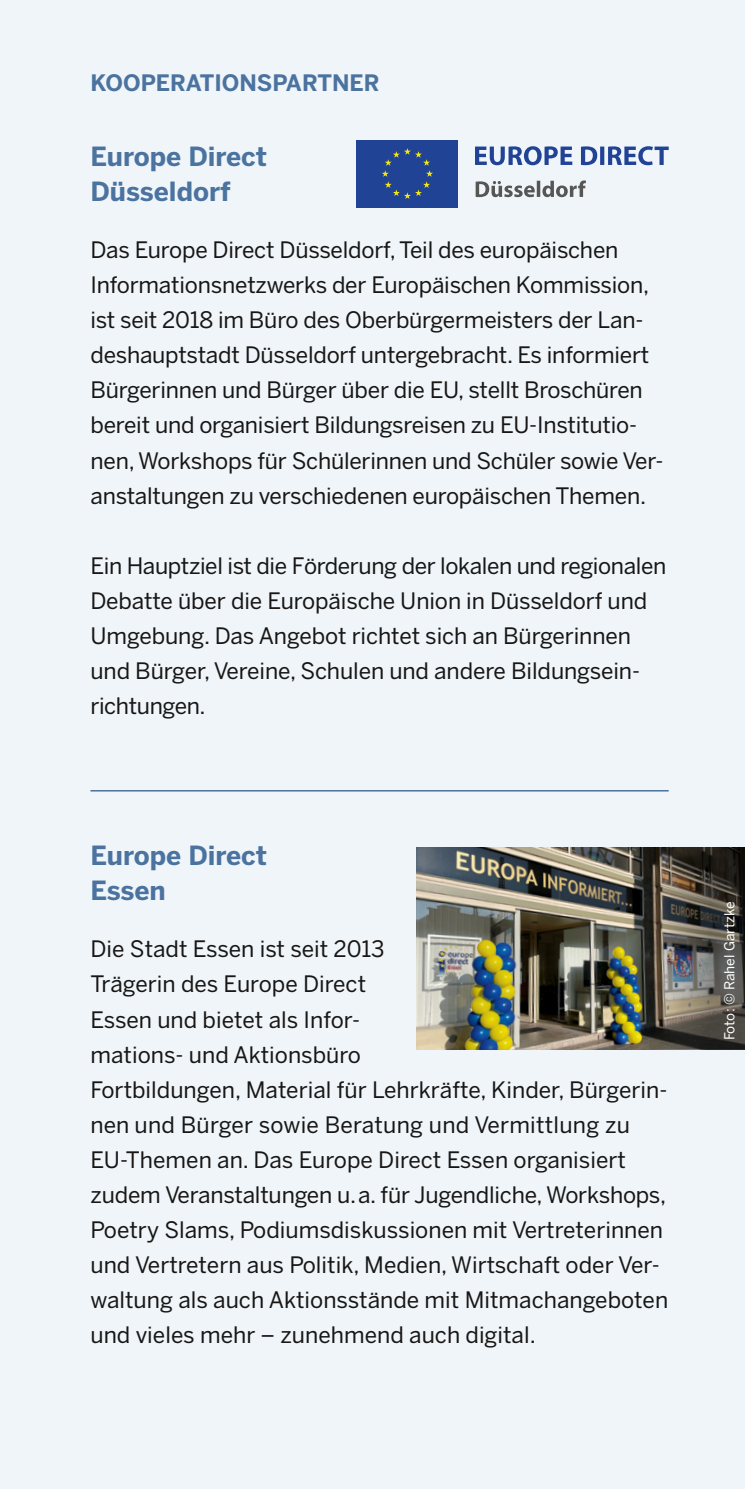
<style>
.page{position:relative;width:745px;height:1489px;background:#fff}
.page>*{position:absolute;margin:0;border:0;box-sizing:border-box;transform-origin:0 0}
.t1{font:700 26.25px/35px "Benton Sans";color:#4b73a0}
.t2{font:22.5px/35px "Benton Sans";letter-spacing:-.01em;color:#181716}
.t3{font:700 22.5px "Benton Sans";color:#4b73a0}
.t4{font:13.75px "Benton Sans";color:#fff}
</style>
<div class="page">
<div style="left:0;top:0;width:744px;height:1488px;background:#f0f5f9"></div>
<hr style="left:90px;top:790px;width:578px;height:1px;background:#4b73a0">
<img style="left:416px;top:847px;width:233px;height:202px">
<img style="left:649px;top:847px;width:95px;height:202px">
<div style="left:356px;top:140px;width:102px;height:67px;background:#214396"></div>
<svg style="left:382px;top:148px;width:51px;height:51px"></svg>
<svg style="left:475px;top:146px;width:193px;height:19px"></svg>
<svg style="left:475px;top:180px;width:110px;height:17px"></svg>
<p class="t3" style="left:90px;top:70px;width:290px">KOOPERATIONSPARTNER</p>
<p class="t1" style="left:90px;top:139px;width:178px">Europe Direct<br>Düsseldorf</p>
<p class="t2" style="left:90px;top:233px;width:574px">Das Europe Direct Düsseldorf, Teil des europäischen Informationsnetzwerks der Europäischen Kommission, ist seit 2018 im Büro des Oberbürgermeisters der Lan&shy;deshauptstadt Düsseldorf untergebracht. Es informiert Bürgerinnen und Bürger über die EU, stellt Broschüren bereit und organisiert Bildungsreisen zu EU-Institutio&shy;nen, Workshops für Schülerinnen und Schüler sowie Ver&shy;anstaltungen zu verschiedenen europäischen Themen.</p>
<p class="t2" style="left:90px;top:548px;width:577px">Ein Hauptziel ist die Förderung der lokalen und regionalen Debatte über die Europäische Union in Düsseldorf und Umgebung. Das Angebot richtet sich an Bürgerinnen und Bürger, Vereine, Schulen und andere Bildungsein&shy;richtungen.</p>
<p class="t1" style="left:90px;top:838px;width:178px">Europe Direct<br>Essen</p>
<p class="t2" style="left:90px;top:932px;width:579px">Die Stadt Essen ist seit 2013<br>Trägerin des Europe Direct<br>Essen und bietet als Infor-<br>mations- und Aktionsbüro<br>Fortbildungen, Material für Lehrkräfte, Kinder, Bürgerin&shy;nen und Bürger sowie Beratung und Vermittlung zu EU-Themen an. Das Europe Direct Essen organisiert zudem Veranstaltungen u.a. für Jugendliche, Workshops, Poetry Slams, Podiumsdiskussionen mit Vertreterinnen und Vertretern aus Politik, Medien, Wirtschaft oder Ver&shy;waltung als auch Aktionsstände mit Mitmachangeboten und vieles mehr – zunehmend auch digital.</p>
<p class="t4" style="left:721px;top:1040px;width:141px;rotate:-90deg">Foto: © Rahel Gartzke</p>
</div>
